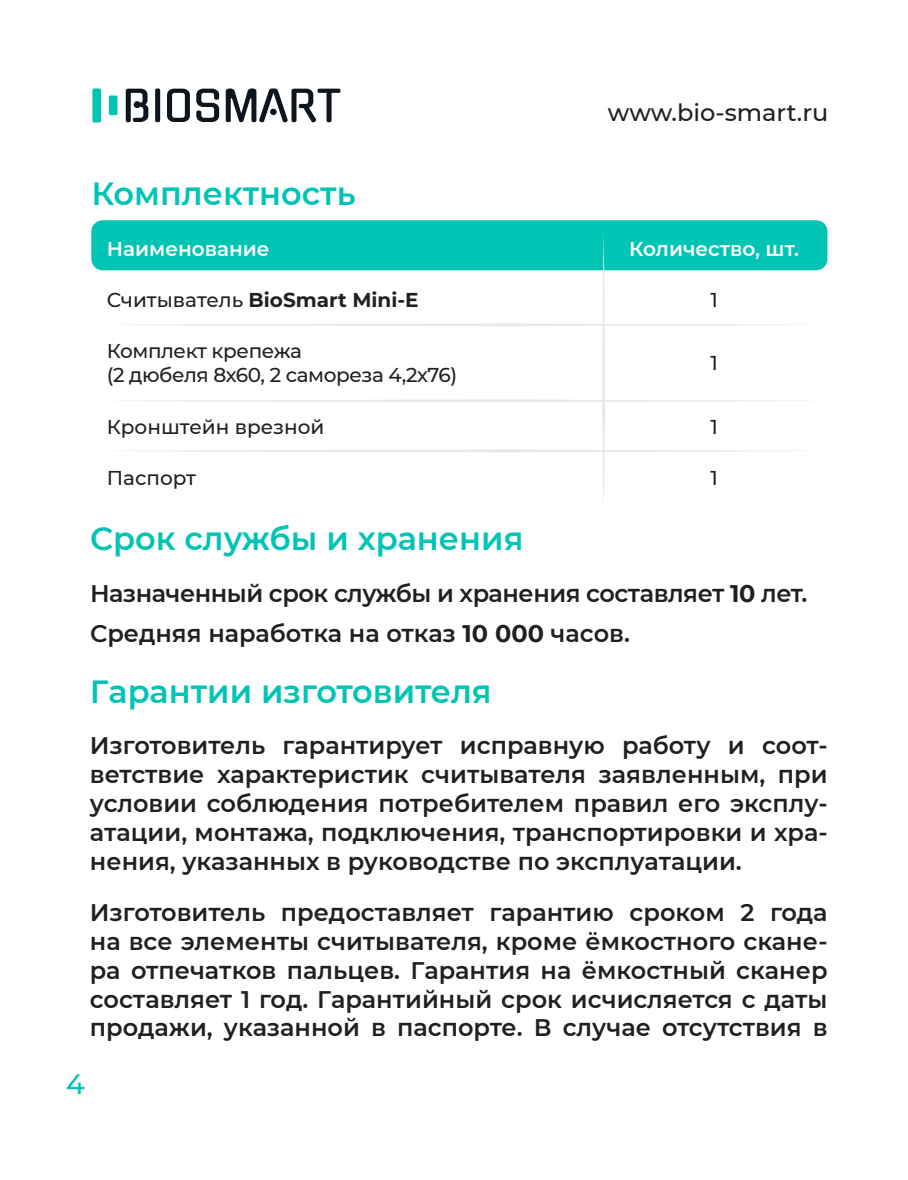
<style>
.page{position:relative;width:908px;height:1180px;background:#fff}
.page>*{position:absolute;margin:0;border:0;box-sizing:border-box;transform-origin:0 0}
.t1{font:600 32px "Montserrat";color:#00c4b4}
.t2{font:500 28px "Montserrat";color:#00c4b4}
.t3{font:600 24px/28.8px "Montserrat";color:#231f20;text-align:justify}
.t4{font:600 24px "Montserrat";letter-spacing:-.02em;color:#231f20}
.t5{font:500 24px "Montserrat";color:#231f20}
.t6{font:500 20px "Montserrat";letter-spacing:-.02em;color:#231f20}
.t7{font:600 20px "Montserrat";color:#fff}
.t8{font:700 20px "Montserrat";color:#231f20}
.t9{font:500 20px "Montserrat";color:#231f20}
.s1{font-weight:500}
.s2{font-weight:700}
</style>
<div class="page">
<div style="left:91px;top:220px;width:736px;height:50px;background:#00c4b4;border-radius:11px"></div>
<svg style="left:95px;top:230px;width:733px;height:272px"></svg>
<svg style="left:126px;top:88px;width:214px;height:34px"></svg>
<div style="left:109px;top:95px;width:8px;height:20px;background:#00c4b4;border-radius:2px"></div>
<div style="left:92px;top:88px;width:9px;height:34px;background:#00c4b4;border-radius:2px"></div>
<p class="t1" style="left:91px;top:171px;width:266px">Комплектность</p>
<p class="t5" style="left:607px;top:96px;width:222px">www.bio-smart.ru</p>
<p class="t7" style="left:107px;top:234px;width:164px">Наименование</p>
<p class="t7" style="left:629px;top:234px;width:171px">Количество, шт.</p>
<p class="t8" style="left:107px;top:285px;width:313px"><span class="s1">Считыватель</span> BioSmart Mini-E</p>
<p class="t6" style="left:710px;top:286px;width:9px">1</p>
<p class="t6" style="left:107px;top:337px;width:196px">Комплект крепежа</p>
<p class="t6" style="left:107px;top:361px;width:352px">(2 дюбеля 8х60, 2 самореза 4,2х76)</p>
<p class="t6" style="left:710px;top:349px;width:9px">1</p>
<p class="t9" style="left:107px;top:412px;width:219px">Кронштейн врезной</p>
<p class="t6" style="left:710px;top:412px;width:9px">1</p>
<p class="t9" style="left:107px;top:464px;width:91px">Паспорт</p>
<p class="t6" style="left:710px;top:464px;width:9px">1</p>
<p class="t1" style="left:90px;top:516px;width:435px">Срок службы и хранения</p>
<p class="t4" style="left:90px;top:576px;width:718px">Назначенный срок службы и хранения составляет <span class="s2">10</span> лет.</p>
<p class="t3" style="left:90px;top:618px;width:541px">Средняя наработка на отказ <span class="s2">10 000</span> часов.</p>
<p class="t1" style="left:90px;top:668px;width:403px">Гарантии изготовителя</p>
<p class="t3" style="left:90px;top:730px;width:739px">Изготовитель гарантирует исправную работу и соот&shy;ветствие характеристик считывателя заявленным, при условии соблюдения потребителем правил его эксплу&shy;атации, монтажа, подключения, транспортировки и хра&shy;нения, указанных в руководстве по эксплуатации.</p>
<p class="t3" style="left:90px;top:897px;width:739px">Изготовитель предоставляет гарантию сроком 2 года на все элементы считывателя, кроме ёмкостного скане&shy;ра отпечатков пальцев. Гарантия на ёмкостный сканер составляет 1 год. Гарантийный срок исчисляется с даты продажи, указанной в паспорте. В случае отсутствия в</p>
<p class="t2" style="left:66px;top:1063px;width:20px">4</p>
</div>
